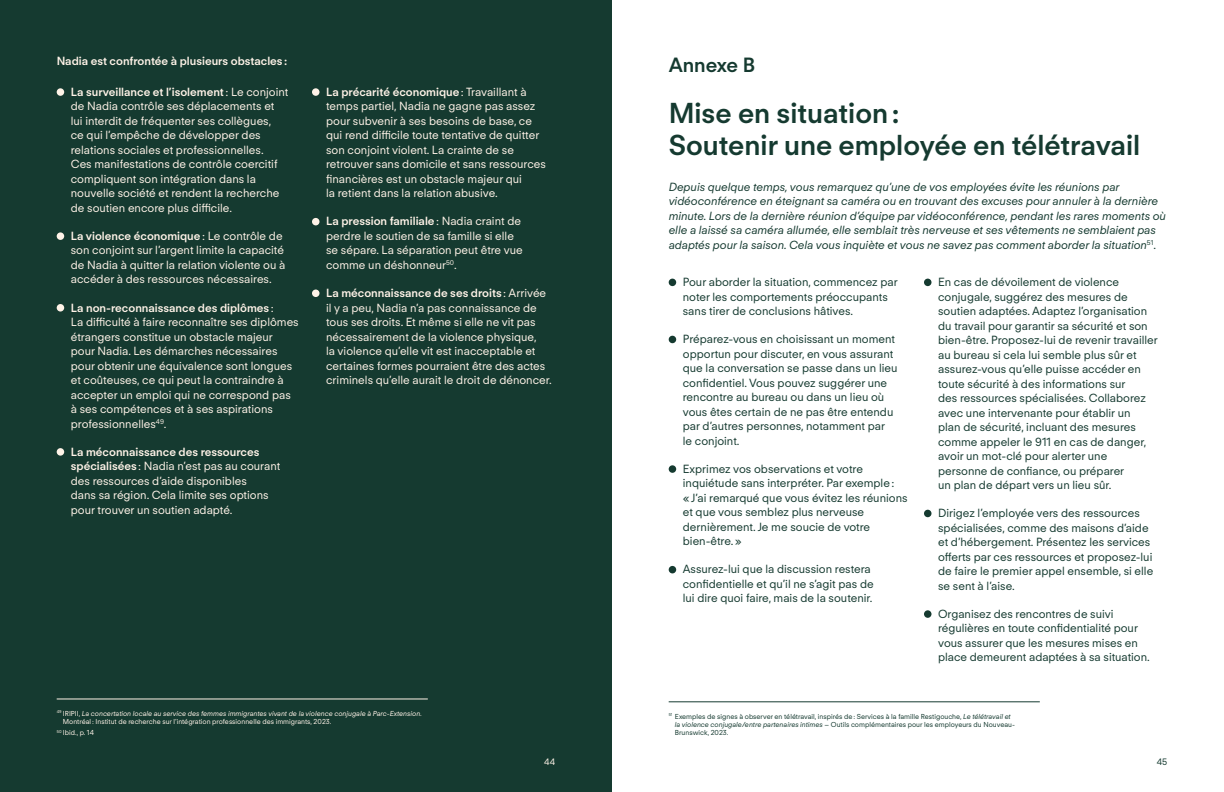
<style>
.page{position:relative;width:1224px;height:792px;background:#fff}
.page>*{position:absolute;margin:0;border:0;box-sizing:border-box;transform-origin:0 0}
.Inter1{font:600 28px/32px "FT Regola Neue";color:#153a30}
.annexe-titre{font:600 20px "FT Regola Neue";color:#153a30}
.liste-puce_margin-bottom{font:11.5px/14.5px "FT Regola Neue";color:#fff3e8}
.liste-puce_margin-bottom-2{font:11.5px/14.5px "FT Regola Neue";color:#153a30}
.texte1er_margin-bottom-m{font:italic 11.5px/14.5px "FT Regola Neue";color:#153a30}
.texte_intermediaire_15_pt{font:600 11.5px "FT Regola Neue";color:#fff3e8}
.t1{font:9px "FT Regola Neue";color:#fff3e8}
.t2{font:9px "FT Regola Neue";color:#153a30}
.notes_filet_margin-bottom-s{font:7px/8.4px "FT Regola Neue";color:#153a30}
.notes_filet_margin-bottom-s-2{font:italic 7px/8.4px "FT Regola Neue";color:#fff3e8}
.notes{font:7px "FT Regola Neue";color:#fff3e8}
.s1{font-weight:600}
.s2{font-style:normal}
.s3{font-style:italic}
</style>
<div class="page">
<div style="left:0;top:0;width:612px;height:792px;background:#153a30"></div>
<div style="left:669px;top:279px;width:7px;height:7px;background:#153a30;border-radius:50%"></div>
<div style="left:669px;top:336px;width:7px;height:7px;background:#153a30;border-radius:50%"></div>
<div style="left:669px;top:465px;width:7px;height:8px;background:#153a30;border-radius:50%"></div>
<div style="left:669px;top:566px;width:7px;height:7px;background:#153a30;border-radius:50%"></div>
<div style="left:924px;top:279px;width:8px;height:7px;background:#153a30;border-radius:50%"></div>
<div style="left:924px;top:510px;width:8px;height:7px;background:#153a30;border-radius:50%"></div>
<div style="left:924px;top:610px;width:8px;height:8px;background:#153a30;border-radius:50%"></div>
<div style="left:57px;top:88px;width:7px;height:8px;background:#fff3e8;border-radius:50%"></div>
<div style="left:57px;top:232px;width:7px;height:8px;background:#fff3e8;border-radius:50%"></div>
<div style="left:57px;top:304px;width:7px;height:8px;background:#fff3e8;border-radius:50%"></div>
<div style="left:57px;top:448px;width:7px;height:8px;background:#fff3e8;border-radius:50%"></div>
<div style="left:312px;top:88px;width:8px;height:8px;background:#fff3e8;border-radius:50%"></div>
<div style="left:312px;top:218px;width:8px;height:7px;background:#fff3e8;border-radius:50%"></div>
<div style="left:312px;top:290px;width:8px;height:7px;background:#fff3e8;border-radius:50%"></div>
<hr style="left:57px;top:699px;width:371px;height:1px;background:#fff3e8">
<hr style="left:669px;top:702px;width:371px;height:1px;background:#153a30">
<p class="texte_intermediaire_15_pt" style="left:57px;top:53px;width:232px">Nadia est confrontée à plusieurs obstacles :</p>
<p class="liste-puce_margin-bottom" style="left:71px;top:84px;width:219px"><span class="s1">La surveillance et l’isolement</span> : Le conjoint de Nadia contrôle ses déplacements et lui interdit de fréquenter ses collègues,<br>ce qui l’empêche de développer des relations sociales et professionnelles.<br>Ces manifestations de contrôle coercitif compliquent son intégration dans la nouvelle société et rendent la recherche de soutien encore plus difficile.</p>
<p class="liste-puce_margin-bottom" style="left:71px;top:228px;width:216px"><span class="s1">La violence économique</span> : Le contrôle de son conjoint sur l’argent limite la capacité de Nadia à quitter la relation violente ou à accéder à des ressources nécessaires.</p>
<p class="liste-puce_margin-bottom" style="left:71px;top:300px;width:229px"><span class="s1">La non-reconnaissance des diplômes</span> :<br>La difficulté à faire reconnaître ses diplômes étrangers constitue un obstacle majeur pour Nadia. Les démarches nécessaires pour obtenir une équivalence sont longues et coûteuses, ce qui peut la contraindre à accepter un emploi qui ne correspond pas à ses compétences et à ses aspirations professionnelles<sup>49</sup>.</p>
<p class="liste-puce_margin-bottom" style="left:71px;top:444px;width:211px"><span class="s1">La méconnaissance des ressources spécialisées</span> : Nadia n’est pas au courant des ressources d’aide disponibles<br>dans sa région. Cela limite ses options pour trouver un soutien adapté.</p>
<p class="liste-puce_margin-bottom" style="left:326px;top:84px;width:221px"><span class="s1">La précarité économique</span> : Travaillant à temps partiel, Nadia ne gagne pas assez pour subvenir à ses besoins de base, ce qui rend difficile toute tentative de quitter son conjoint violent. La crainte de se retrouver sans domicile et sans ressources financières est un obstacle majeur qui<br>la retient dans la relation abusive.</p>
<p class="liste-puce_margin-bottom" style="left:326px;top:214px;width:198px"><span class="s1">La pression familiale</span> : Nadia craint de perdre le soutien de sa famille si elle se sépare. La séparation peut être vue comme un déshonneur<sup>50</sup>.</p>
<p class="liste-puce_margin-bottom" style="left:326px;top:285px;width:227px"><span class="s1">La méconnaissance de ses droits</span> : Arrivée il y a peu, Nadia n’a pas connaissance de tous ses droits. Et même si elle ne vit pas nécessairement de la violence physique,<br>la violence qu’elle vit est inacceptable et certaines formes pourraient être des actes criminels qu’elle aurait le droit de dénoncer.</p>
<p class="notes_filet_margin-bottom-s-2" style="left:63px;top:709px;width:360px;text-indent:-6px"><sup>49</sup> <span class="s2">IRIPII,</span> La concertation locale au service des femmes immigrantes vivant de la violence conjugale à Parc-Extension<span class="s2">.<br>Montréal : Institut de recherche sur l’intégration professionnelle des immigrants, 2023.</span></p>
<p class="notes" style="left:57px;top:728px;width:39px"><sup>50</sup> Ibid., p. 14</p>
<p class="annexe-titre" style="left:669px;top:50px;width:88px">Annexe B</p>
<p class="Inter1" style="left:669px;top:95px;width:473px">Mise en situation :<br>Soutenir une employée en télétravail</p>
<p class="texte1er_margin-bottom-m" style="left:669px;top:179px;width:499px">Depuis quelque temps, vous remarquez qu’une de vos employées évite les réunions par vidéoconférence en éteignant sa caméra ou en trouvant des excuses pour annuler à la dernière minute. Lors de la dernière réunion d’équipe par vidéoconférence, pendant les rares moments où elle a laissé sa caméra allumée, elle semblait très nerveuse et ses vêtements ne semblaient pas adaptés pour la saison. Cela vous inquiète et vous ne savez pas comment aborder la situation<sup>51</sup><span class="s2">.</span></p>
<p class="liste-puce_margin-bottom-2" style="left:683px;top:274px;width:216px">Pour aborder la situation, commencez par noter les comportements préoccupants sans tirer de conclusions hâtives.</p>
<p class="liste-puce_margin-bottom-2" style="left:683px;top:331px;width:216px">Préparez-vous en choisissant un moment opportun pour discuter, en vous assurant que la conversation se passe dans un lieu confidentiel. Vous pouvez suggérer une rencontre au bureau ou dans un lieu où vous êtes certain de ne pas être entendu par d’autres personnes, notamment par<br>le conjoint.</p>
<p class="liste-puce_margin-bottom-2" style="left:683px;top:461px;width:226px">Exprimez vos observations et votre inquiétude sans interpréter. Par exemple :<br>« J’ai remarqué que vous évitez les réunions et que vous semblez plus nerveuse dernièrement. Je me soucie de votre bien-être. »</p>
<p class="liste-puce_margin-bottom-2" style="left:683px;top:562px;width:192px">Assurez-lui que la discussion restera confidentielle et qu’il ne s’agit pas de lui dire quoi faire, mais de la soutenir.</p>
<p class="liste-puce_margin-bottom-2" style="left:938px;top:274px;width:221px">En cas de dévoilement de violence conjugale, suggérez des mesures de soutien adaptées. Adaptez l’organisation du travail pour garantir sa sécurité et son bien-être. Proposez-lui de revenir travailler au bureau si cela lui semble plus sûr et assurez-vous qu’elle puisse accéder en toute sécurité à des informations sur<br>des ressources spécialisées. Collaborez avec une intervenante pour établir un<br>plan de sécurité, incluant des mesures comme appeler le 911 en cas de danger, avoir un mot-clé pour alerter une personne de confiance, ou préparer<br>un plan de départ vers un lieu sûr.</p>
<p class="liste-puce_margin-bottom-2" style="left:938px;top:505px;width:217px">Dirigez l’employée vers des ressources spécialisées, comme des maisons d’aide et d’hébergement. Présentez les services offerts par ces ressources et proposez-lui de faire le premier appel ensemble, si elle se sent à l’aise.</p>
<p class="liste-puce_margin-bottom-2" style="left:938px;top:606px;width:213px">Organisez des rencontres de suivi régulières en toute confidentialité pour vous assurer que les mesures mises en place demeurent adaptées à sa situation.</p>
<p class="notes_filet_margin-bottom-s" style="left:675px;top:711px;width:342px;text-indent:-6px"><sup>51</sup> Exemples de signes à observer en télétravail, inspirés de : Services à la famille Restigouche, <span class="s3">Le télétravail et la violence conjugale/entre partenaires intimes</span> – Outils complémentaires pour les employeurs du Nouveau-<br>Brunswick, 2023.</p>
<p class="t1" style="left:544px;top:755px;width:13px">44</p>
<p class="t2" style="left:1157px;top:755px;width:12px">45</p>
</div>
